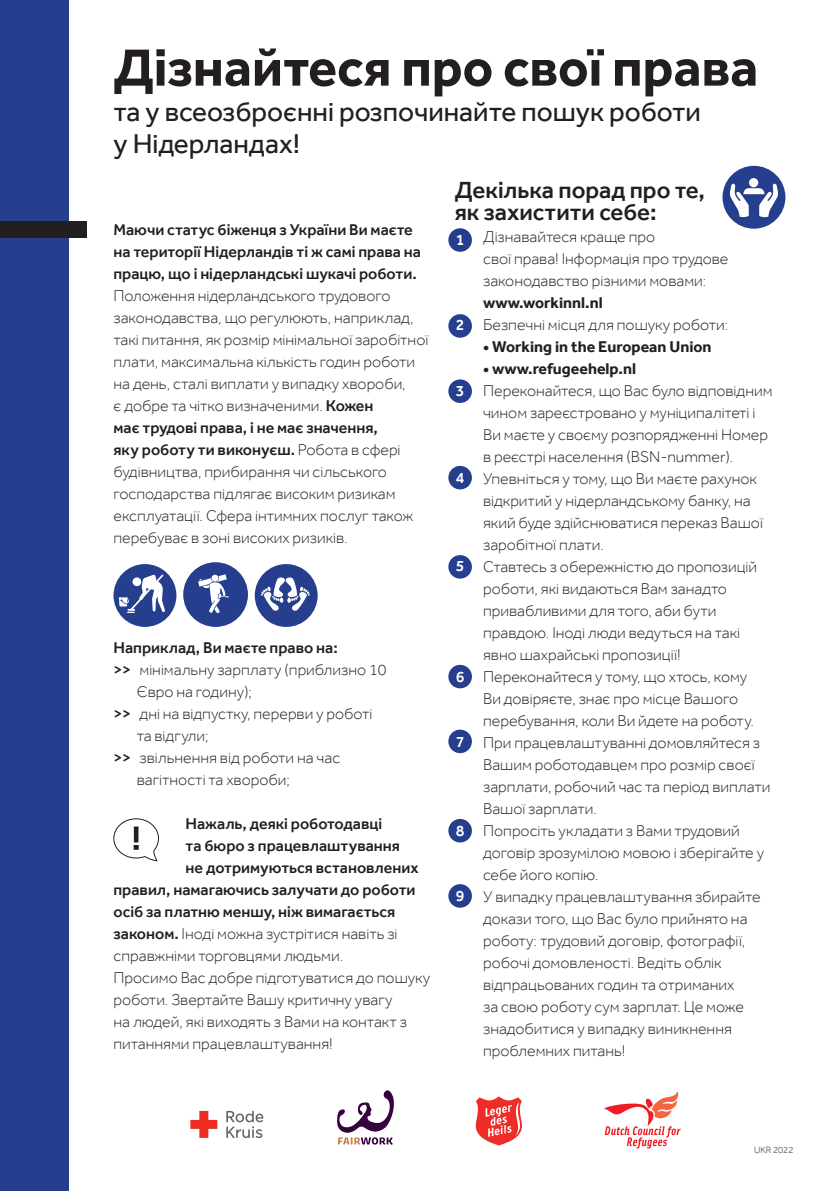
<style>
.page{position:relative;width:840px;height:1191px;background:#fff}
.page>*{position:absolute;margin:0;border:0;box-sizing:border-box;transform-origin:0 0}
.t1{font:700 54px "Effra";color:#231f20}
.t2{font:28px/32px "Effra";color:#231f20}
.t3{font:500 24px/22px "Effra";color:#231f20}
.t4{font:300 16px/22px "Effra";color:#231f20}
.t5{font:500 16px/22px "Effra";color:#231f20}
.t6{font:700 16px "Effra";color:#231f20}
.t7{font:500 16px "Effra";color:#fff}
.t8{font:300 9.4px "Effra";color:#231f20}
.s1{font-weight:500}
.s2{font-weight:300}
.s3{font-weight:700}
</style>
<div class="page">
<div style="left:448px;top:228px;width:23px;height:24px;background:#253f8e;border-radius:50%"></div>
<div style="left:448px;top:314px;width:23px;height:24px;background:#253f8e;border-radius:50%"></div>
<div style="left:448px;top:555px;width:23px;height:23px;background:#253f8e;border-radius:50%"></div>
<div style="left:448px;top:665px;width:23px;height:23px;background:#253f8e;border-radius:50%"></div>
<div style="left:448px;top:819px;width:23px;height:23px;background:#253f8e;border-radius:50%"></div>
<div style="left:0;top:0;width:68px;height:1191px;background:#253f8e"></div>
<div style="left:0;top:221px;width:86px;height:17px;background:#231f20"></div>
<svg style="left:113px;top:818px;width:46px;height:43px"></svg>
<div style="left:722px;top:166px;width:63px;height:63px;background:#253f8e;border-radius:50%"></div>
<div style="left:748px;top:178px;width:9px;height:9px;background:#fff;border-radius:50%"></div>
<svg style="left:729px;top:184px;width:48px;height:33px"></svg>
<div style="left:183px;top:562px;width:65px;height:65px;background:#253f8e;border-radius:50%"></div>
<svg style="left:198px;top:574px;width:31px;height:39px"></svg>
<svg style="left:211px;top:574px;width:7px;height:7px"></svg>
<div style="left:113px;top:564px;width:63px;height:63px;background:#253f8e;border-radius:50%"></div>
<svg style="left:118px;top:574px;width:47px;height:39px"></svg>
<div style="left:254px;top:564px;width:63px;height:63px;background:#253f8e;border-radius:50%"></div>
<svg style="left:260px;top:576px;width:50px;height:35px"></svg>
<div style="left:448px;top:379px;width:23px;height:24px;background:#253f8e;border-radius:50%"></div>
<div style="left:448px;top:466px;width:23px;height:23px;background:#253f8e;border-radius:50%"></div>
<div style="left:448px;top:729px;width:23px;height:24px;background:#253f8e;border-radius:50%"></div>
<svg style="left:337px;top:1090px;width:56px;height:54px"></svg>
<svg style="left:190px;top:1110px;width:27px;height:27px"></svg>
<svg style="left:226px;top:1110px;width:37px;height:28px"></svg>
<svg style="left:475px;top:1096px;width:47px;height:50px"></svg>
<svg style="left:604px;top:1091px;width:76px;height:57px"></svg>
<div style="left:448px;top:884px;width:23px;height:23px;background:#253f8e;border-radius:50%"></div>
<p class="t1" style="left:113px;top:35px;width:646px">Дізнайтеся про свої права</p>
<p class="t2" style="left:113px;top:95px;width:588px">та у всеозброєнні розпочинайте пошук роботи у Нідерландах!</p>
<p class="t4" style="left:113px;top:218px;width:316px"><span class="s1">Маючи статус біженця з України Ви маєте на території Нідерландів ті ж самі права на працю, що і нідерландські шукачі роботи.<br></span>Положення нідерландського трудового законодавства, що регулюють, наприклад, такі питання, як розмір мінімальної заробітної плати, максимальна кількість годин роботи на день, сталі виплати у випадку хвороби,<br>є добре та чітко визначеними. <span class="s1">Кожен<br>має трудові права, і не має значення,<br>яку роботу ти виконуєш.</span> Робота в сфері будівництва, прибирання чи сільського господарства підлягає високим ризикам експлуатації. Сфера інтимних послуг також перебуває в зоні високих ризиків.</p>
<p class="t5" style="left:113px;top:636px;width:225px">Наприклад, Ви маєте право на:</p>
<p class="t4" style="left:137px;top:658px;width:251px;text-indent:-23px"><span class="s1">&gt;&gt;</span> мінімальну зарплату (приблизно 10<br>Євро на годину);</p>
<p class="t4" style="left:137px;top:702px;width:237px;text-indent:-23px"><span class="s1">&gt;&gt;</span> дні на відпустку, перерви у роботі та відгули;</p>
<p class="t4" style="left:137px;top:746px;width:205px;text-indent:-23px"><span class="s1">&gt;&gt;</span> звільнення від роботи на час вагітності та хвороби;</p>
<p class="t5" style="left:185px;top:812px;width:198px">Нажаль, деякі роботодавці</p>
<p class="t5" style="left:185px;top:834px;width:216px">та бюро з працевлаштування</p>
<p class="t5" style="left:113px;top:856px;width:306px;text-indent:72px">не дотримуються встановлених правил, намагаючись залучати до роботи осіб за платню меншу, ніж вимагається законом. <span class="s2">Іноді можна зустрітися навіть зі справжніми торговцями людьми.</span></p>
<p class="t4" style="left:113px;top:966px;width:318px">Просимо Вас добре підготуватися до пошуку роботи. Звертайте Вашу критичну увагу<br>на людей, які виходять з Вами на контакт з питаннями працевлаштування!</p>
<p class="t3" style="left:454px;top:179px;width:251px">Декілька порад про те, як захистити себе:</p>
<p class="t4" style="left:483px;top:225px;width:247px">Дізнавайтеся краще про<br>свої права! Інформація про трудове законодавство різними мовами: <span class="s3">www.workinnl.nl</span></p>
<p class="t4" style="left:483px;top:313px;width:246px">Безпечні місця для пошуку роботи:</p>
<p class="t6" style="left:483px;top:337px;width:230px">• Working in the European Union</p>
<p class="t6" style="left:483px;top:359px;width:154px">• www.refugeehelp.nl</p>
<p class="t4" style="left:483px;top:379px;width:291px">Переконайтеся, що Вас було відповідним чином зареєстровано у муніципалітеті і Ви маєте у своєму розпорядженні Номер в реєстрі населення (BSN-nummer).</p>
<p class="t4" style="left:483px;top:467px;width:281px">Упевніться у тому, що Ви маєте рахунок відкритий у нідерландському банку, на який буде здійснюватися переказ Вашої заробітної плати.</p>
<p class="t4" style="left:483px;top:555px;width:275px">Ставтесь з обережністю до пропозицій роботи, які видаються Вам занадто привабливими для того, аби бути правдою. Іноді люди ведуться на такі явно шахрайські пропозиції!</p>
<p class="t4" style="left:483px;top:665px;width:272px">Переконайтеся у тому, що хтось, кому<br>Ви довіряєте, знає про місце Вашого перебування, коли Ви йдете на роботу.</p>
<p class="t4" style="left:483px;top:731px;width:288px">При працевлаштуванні домовляйтеся з<br>Вашим роботодавцем про розмір своєї зарплати, робочий час та період виплати<br>Вашої зарплати.</p>
<p class="t4" style="left:483px;top:819px;width:282px">Попросіть укладати з Вами трудовий договір зрозумілою мовою і зберігайте у себе його копію.</p>
<p class="t4" style="left:483px;top:885px;width:279px">У випадку працевлаштування збирайте докази того, що Вас було прийнято на роботу: трудовий договір, фотографії, робочі домовленості. Ведіть облік відпрацьованих годин та отриманих<br>за свою роботу сум зарплат. Це може знадобитися у випадку виникнення проблемних питань!</p>
<p class="t7" style="left:455px;top:230px;width:10px">1</p>
<p class="t7" style="left:455px;top:315px;width:10px">2</p>
<p class="t7" style="left:455px;top:381px;width:10px">3</p>
<p class="t7" style="left:455px;top:468px;width:10px">4</p>
<p class="t7" style="left:455px;top:556px;width:10px">5</p>
<p class="t7" style="left:455px;top:667px;width:10px">6</p>
<p class="t7" style="left:455px;top:732px;width:10px">7</p>
<p class="t7" style="left:455px;top:821px;width:10px">8</p>
<p class="t7" style="left:455px;top:886px;width:10px">9</p>
<p class="t8" style="left:753px;top:1144px;width:41px">UKR 2022</p>
</div>
